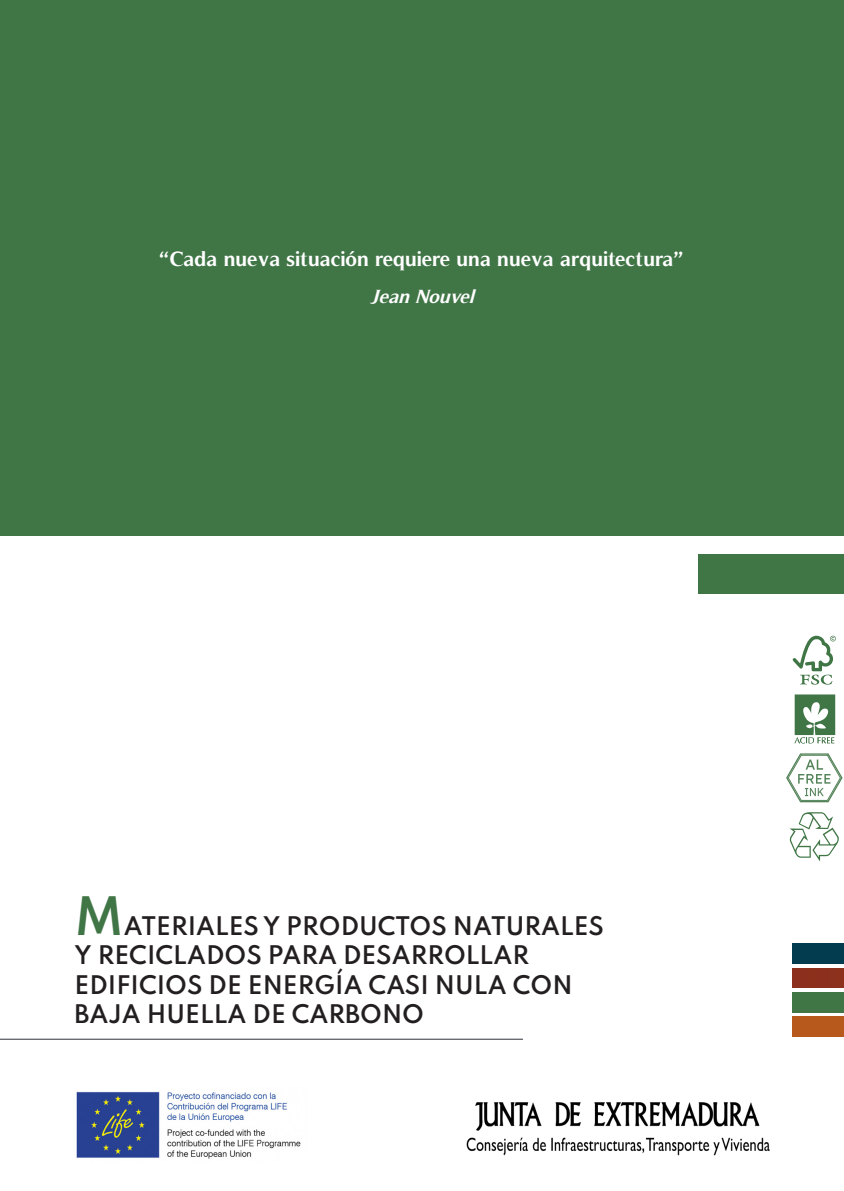
<style>
.page{position:relative;width:844px;height:1191px;background:#fff}
.page>*{position:absolute;margin:0;border:0;box-sizing:border-box;transform-origin:0 0}
.t1{font:100 22.75px/29.6px "Spartan";color:#231f20}
.t2{font:700 21px "Timeless";color:#fff}
.t3{font:italic 700 19.25px "Timeless";color:#fff}
.s1{font-size:47.07px;color:#407546}
</style>
<div class="page">
<div style="left:0;top:0;width:843px;height:536px;background:#407546"></div>
<div style="left:698px;top:554px;width:145px;height:40px;background:#407546"></div>
<div style="left:792px;top:944px;width:51px;height:19px;background:#033b4f"></div>
<div style="left:792px;top:968px;width:51px;height:19px;background:#8c301d"></div>
<div style="left:792px;top:992px;width:51px;height:20px;background:#407546"></div>
<div style="left:792px;top:1017px;width:51px;height:19px;background:#b7581c"></div>
<hr style="left:0;top:1038px;width:523px;height:1px;background:#2d323a">
<svg style="left:789px;top:812px;width:49px;height:49px"></svg>
<svg style="left:786px;top:753px;width:56px;height:49px"></svg>
<svg style="left:794px;top:694px;width:41px;height:49px"></svg>
<svg style="left:792px;top:635px;width:43px;height:49px"></svg>
<img style="left:466px;top:1102px;width:304px;height:54px">
<img style="left:76px;top:1091px;width:225px;height:68px">
<p class="t2" style="left:160px;top:246px;width:525px">“Cada nueva situación requiere una nueva arquitectura”</p>
<p class="t3" style="left:370px;top:285px;width:111px">JeanNouvel</p>
<p class="t1" style="left:75px;top:910px;width:530px"><span class="s1">M</span>ATERIALES Y PRODUCTOS NATURALES<br>Y RECICLADOS PARA DESARROLLAR<br>EDIFICIOS DE ENERGÍA CASI NULA CON<br>BAJA HUELLA DE CARBONO</p>
</div>
